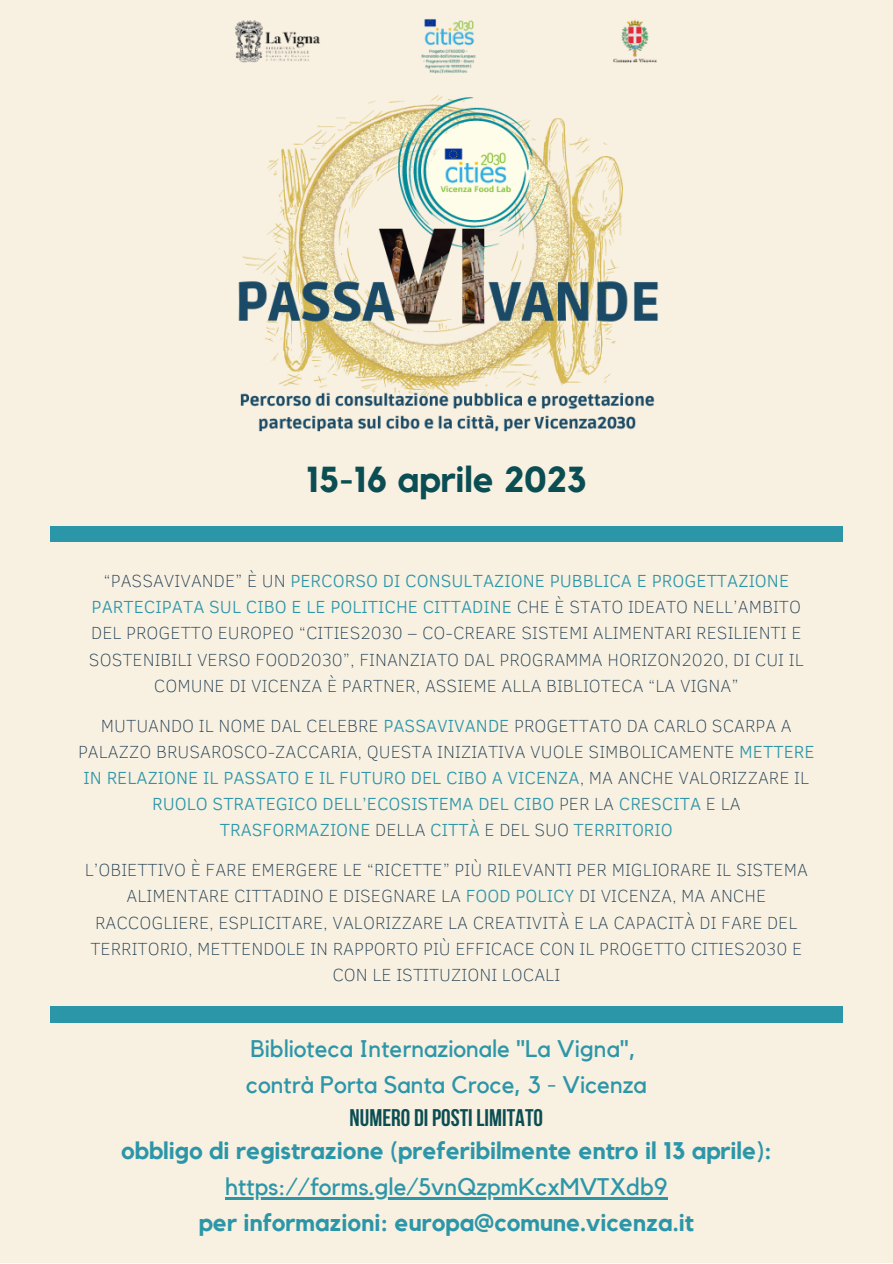
<style>
.page{position:relative;width:893px;height:1264px;background:#fff}
.page>*{position:absolute;margin:0;border:0;box-sizing:border-box;transform-origin:0 0}
.t1{font:700 36px "Kollektif";color:#0a4e53}
.t2{font:24px/36px "Kollektif";color:#2c96a9}
.t3{font:700 24px "Kollektif";color:#2c96a9}
.t4{font:700 24px "Bebas Neue";color:#0a4e53}
.t5{font:100 18px/26.2px "Clear Sans";color:#1f3e54;text-align:center}
.s1{font-weight:300;color:#2c96a9}
</style>
<div class="page">
<div style="left:0;top:0;width:892px;height:1262px;background:#f8f0e0"></div>
<hr style="left:225px;top:1197px;width:442px;height:2px;background:#2c96a9">
<div style="left:50px;top:1006px;width:792px;height:16px;background:#2c96a9"></div>
<div style="left:50px;top:526px;width:792px;height:15px;background:#2c96a9"></div>
<img style="left:235px;top:19px;width:423px;height:413px">
<h1 class="t1" style="left:306px;top:463px;width:282px">15-16 aprile 2023</h1>
<p class="t5" style="left:89px;top:566px;width:716px">“PASSAVIVANDE” È UN <span class="s1">PERCORSO DI CONSULTAZIONE PUBBLICA E PROGETTAZIONE PARTECIPATA SUL CIBO E LE POLITICHE CITTADINE</span> CHE È STATO IDEATO NELL’AMBITO DEL PROGETTO EUROPEO “CITIES2030 – CO-CREARE SISTEMI ALIMENTARI RESILIENTI E SOSTENIBILI VERSO FOOD2030”, FINANZIATO DAL PROGRAMMA HORIZON2020, DI CUI IL COMUNE DI VICENZA È PARTNER, ASSIEME ALLA BIBLIOTECA “LA VIGNA”</p>
<p class="t5" style="left:78px;top:711px;width:738px">MUTUANDO IL NOME DAL CELEBRE <span class="s1">PASSAVIVANDE</span> PROGETTATO DA CARLO SCARPA A PALAZZO BRUSAROSCO-ZACCARIA, QUESTA INIZIATIVA VUOLE SIMBOLICAMENTE <span class="s1">METTERE IN RELAZIONE IL PASSATO E IL FUTURO DEL CIBO A VICENZA</span>, MA ANCHE VALORIZZARE IL <span class="s1">RUOLO STRATEGICO DELL’ECOSISTEMA DEL CIBO</span> PER LA <span class="s1">CRESCITA</span> E LA <span class="s1">TRASFORMAZIONE</span> DELLA <span class="s1">CITTÀ</span> E DEL SUO <span class="s1">TERRITORIO</span></p>
<p class="t5" style="left:85px;top:855px;width:724px">L’OBIETTIVO È FARE EMERGERE LE “RICETTE” PIÙ RILEVANTI PER MIGLIORARE IL SISTEMA ALIMENTARE CITTADINO E DISEGNARE LA <span class="s1">FOOD POLICY</span> DI VICENZA, MA ANCHE RACCOGLIERE, ESPLICITARE, VALORIZZARE LA CREATIVITÀ E LA CAPACITÀ DI FARE DEL TERRITORIO, METTENDOLE IN RAPPORTO PIÙ EFFICACE CON IL PROGETTO CITIES2030 E CON LE ISTITUZIONI LOCALI</p>
<h2 class="t2" style="left:246px;top:1031px;width:402px">Biblioteca Internazionale "La Vigna", contrà Porta Santa Croce, 3 - Vicenza</h2>
<h2 class="t4" style="left:349px;top:1107px;width:195px">NUMERO DI POSTI LIMITATO</h2>
<h2 class="t3" style="left:121px;top:1139px;width:652px">obbligo di registrazione (preferibilmente entro il 13 aprile):</h2>
<h2 class="t2" style="left:225px;top:1169px;width:443px">https://forms.gle/5vnQzpmKcxMVTXdb9</h2>
<h2 class="t3" style="left:199px;top:1211px;width:496px">per informazioni: europa@comune.vicenza.it</h2>
</div>
